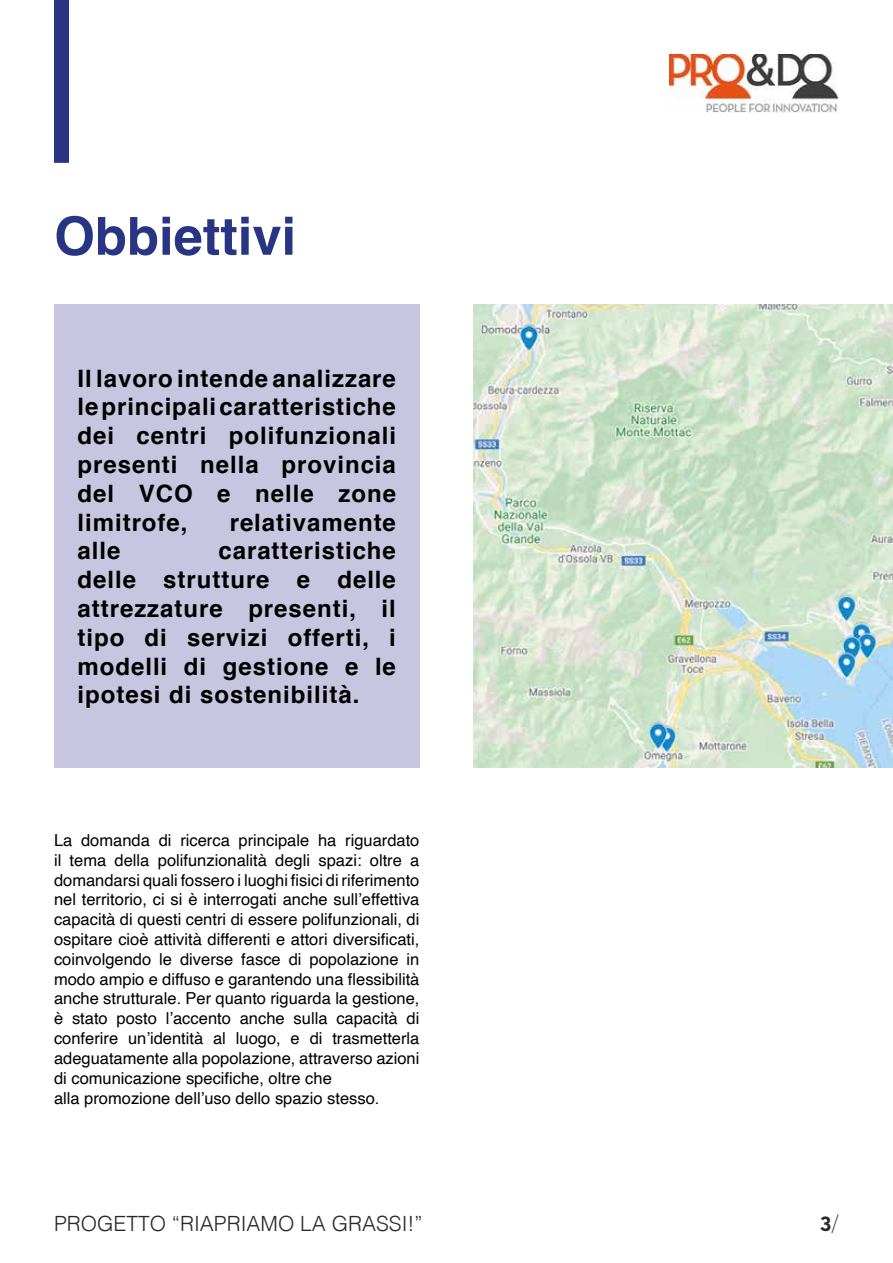
<style>
.page{position:relative;width:893px;height:1263px;background:#fff}
.page>*{position:absolute;margin:0;border:0;box-sizing:border-box;transform-origin:0 0}
.t1{font:700 52.5px "Helvetica";color:#283583}
.t2{font:700 24px/28.8px "Helvetica";letter-spacing:.04em;color:#000;text-align:justify}
.t3{font:300 21px "Helvetica";color:#282827}
.t4{font:700 21px "Averta";color:#282827}
.t5{font:16.5px/19.8px "Helvetica";color:#000}
.s1{font-family:"Abril Fatface";font-weight:400}
</style>
<div class="page">
<img style="left:669px;top:54px;width:170px;height:59px">
<div style="left:54px;top:304px;width:365px;height:464px;background:#c8c5e0"></div>
<div style="left:54px;top:0;width:15px;height:163px;background:#283583"></div>
<img style="left:473px;top:304px;width:420px;height:464px">
<h1 class="t1" style="left:54px;top:194px;width:244px">Obbiettivi</h1>
<h2 class="t2" style="left:78px;top:364px;width:320px">Il lavoro intende analizzare le principali caratteristiche dei centri polifunzionali presenti nella provincia del VCO e nelle zone limitrofe,</h2>
<h2 class="t2" style="left:230px;top:508px;width:168px">relativamente</h2>
<h2 class="t2" style="left:78px;top:537px;width:320px;text-indent:141px">caratteristiche delle strutture e delle attrezzature presenti, il tipo di servizi offerti, i modelli di gestione e le ipotesi di sostenibilità.</h2>
<h2 class="t2" style="left:78px;top:537px;width:44px">alle</h2>
<p class="t5" style="left:54px;top:831px;width:367px">La domanda di ricerca principale ha riguardato il tema della polifunzionalità degli spazi: oltre a domandarsi quali fossero i luoghi fisici di riferimento nel territorio, ci si è interrogati anche sull’effettiva capacità di questi centri di essere polifunzionali, di ospitare cioè attività differenti e attori diversificati, coinvolgendo le diverse fasce di popolazione in modo ampio e diffuso e garantendo una flessibilità anche strutturale. Per quanto riguarda la gestione, è stato posto l’accento anche sulla capacità di conferire un’identità al luogo, e di trasmetterla adeguatamente alla popolazione, attraverso azioni di comunicazione specifiche, oltre che<br>alla promozione dell’uso dello spazio stesso.</p>
<p class="t3" style="left:54px;top:1206px;width:370px">PROGETTO “RIAPRIAMO LA GRASSI!”</p>
<p class="t4" style="left:820px;top:1209px;width:20px">3<span class="s1">/</span></p>
</div>
